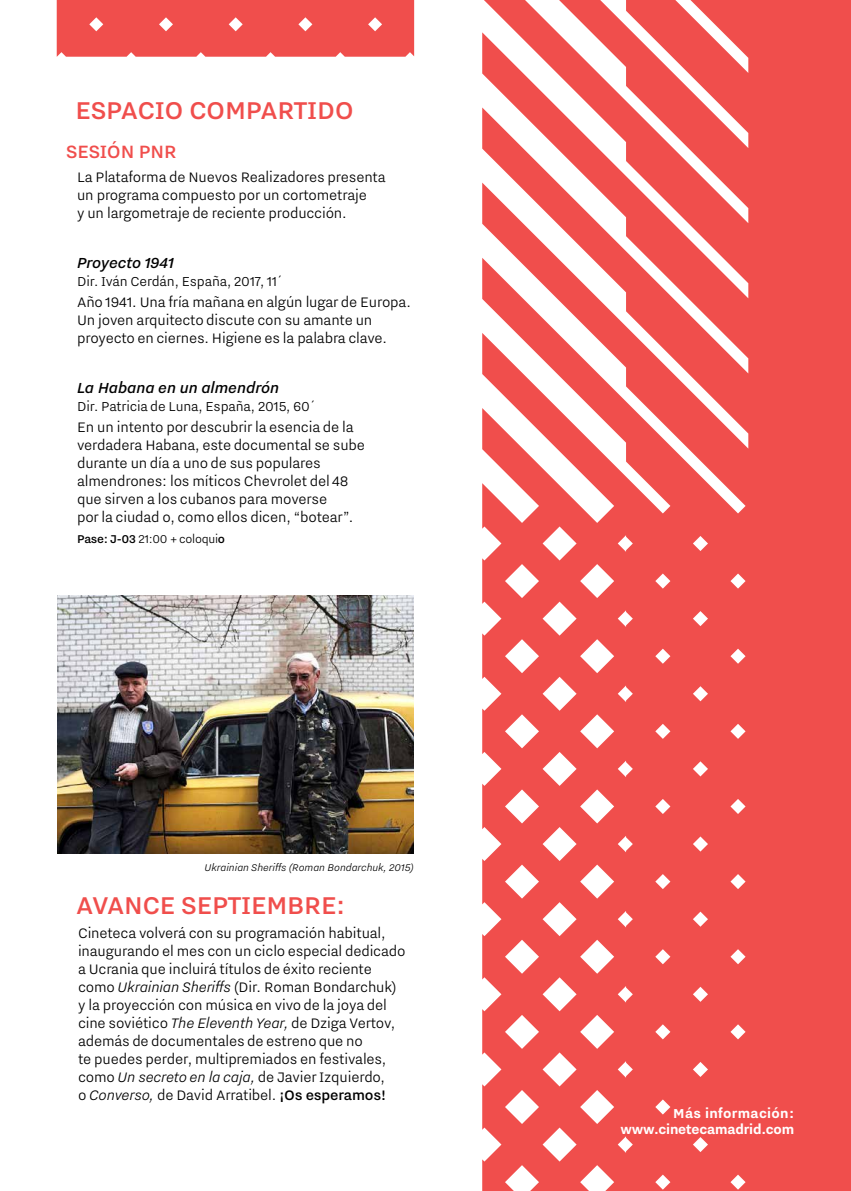
<style>
.page{position:relative;width:851px;height:1191px;background:#fff}
.page>*{position:absolute;margin:0;border:0;box-sizing:border-box;transform-origin:0 0}
.t1{font:500 30px "Nitti Grotesk";letter-spacing:-.01em;color:#f04e4c}
.t2{font:500 22px "Nitti Grotesk";letter-spacing:-.01em;color:#f04e4c}
.t3{font:italic 500 18px "Nitti Grotesk";color:#000}
.t4{font:300 17px/18px "Nitti Grotesk";letter-spacing:-.01em;color:#000}
.t5{font:300 16px "Nitti Grotesk";letter-spacing:-.01em;color:#000}
.t6{font:700 16px/16px "Nitti Grotesk";letter-spacing:-.01em;color:#fff;text-align:right}
.t7{font:300 14px "Nitti Grotesk";letter-spacing:-.02em;color:#000}
.t8{font:italic 300 12px "Nitti Grotesk";color:#000}
.s1{font-weight:500}
.s2{font-style:italic}
</style>
<div class="page">
<svg style="left:482px;top:0;width:368px;height:1191px;background:#f26968"></svg>
<div style="left:57px;top:0;width:357px;height:57px;background:#f04e4c"></div>
<img style="left:57px;top:595px;width:356px;height:258px">
<h1 class="t1" style="left:75px;top:93px;width:280px">ESPACIO COMPARTIDO</h1>
<p class="t2" style="left:66px;top:139px;width:112px">SESIÓN PNR</p>
<p class="t4" style="left:77px;top:167px;width:310px">La Plataforma de Nuevos Realizadores presenta un programa compuesto por un cortometraje<br>y un largometraje de reciente producción.</p>
<p class="t3" style="left:77px;top:252px;width:98px">Proyecto 1941</p>
<p class="t5" style="left:77px;top:272px;width:208px">Dir. Iván Cerdán, España, 2017, 11´</p>
<p class="t4" style="left:77px;top:292px;width:335px">Año 1941. Una fría mañana en algún lugar de Europa.<br>Un joven arquitecto discute con su amante un proyecto en ciernes. Higiene es la palabra clave.</p>
<p class="t3" style="left:77px;top:377px;width:203px">La Habana en un almendrón</p>
<p class="t5" style="left:77px;top:397px;width:240px">Dir. Patricia de Luna, España, 2015, 60´</p>
<p class="t4" style="left:77px;top:417px;width:289px">En un intento por descubrir la esencia de la verdadera Habana, este documental se sube durante un día a uno de sus populares almendrones: los míticos Chevrolet del 48 que sirven a los cubanos para moverse<br>por la ciudad o, como ellos dicen, “botear”.</p>
<p class="t7" style="left:77px;top:531px;width:149px"><span class="s1">Pase: J-03</span> 21:00 + coloqui<span class="s1">o</span></p>
<p class="t8" style="left:204px;top:861px;width:211px">Ukrainian Sheriffs (Roman Bondarchuk, 2015)</p>
<h1 class="t1" style="left:76px;top:888px;width:270px">AVANCE SEPTIEMBRE:</h1>
<p class="t4" style="left:78px;top:923px;width:329px">Cineteca volverá con su programación habitual, inaugurando el mes con un ciclo especial dedicado a Ucrania que incluirá títulos de éxito reciente como <span class="s2">Ukrainian Sheriffs</span> (Dir. Roman Bondarchuk) y la proyección con música en vivo de la joya del cine soviético <span class="s2">The Eleventh Year,</span> de Dziga Vertov, además de documentales de estreno que no<br>te puedes perder, multipremiados en festivales, como <span class="s2">Un secreto en la caja,</span> de Javier Izquierdo,<br>o <span class="s2">Converso,</span> de David Arratibel. <span class="s1">¡Os esperamos!</span></p>
<p class="t6" style="left:620px;top:1105px;width:175px">Más información: www.cinetecamadrid.com</p>
</div>
